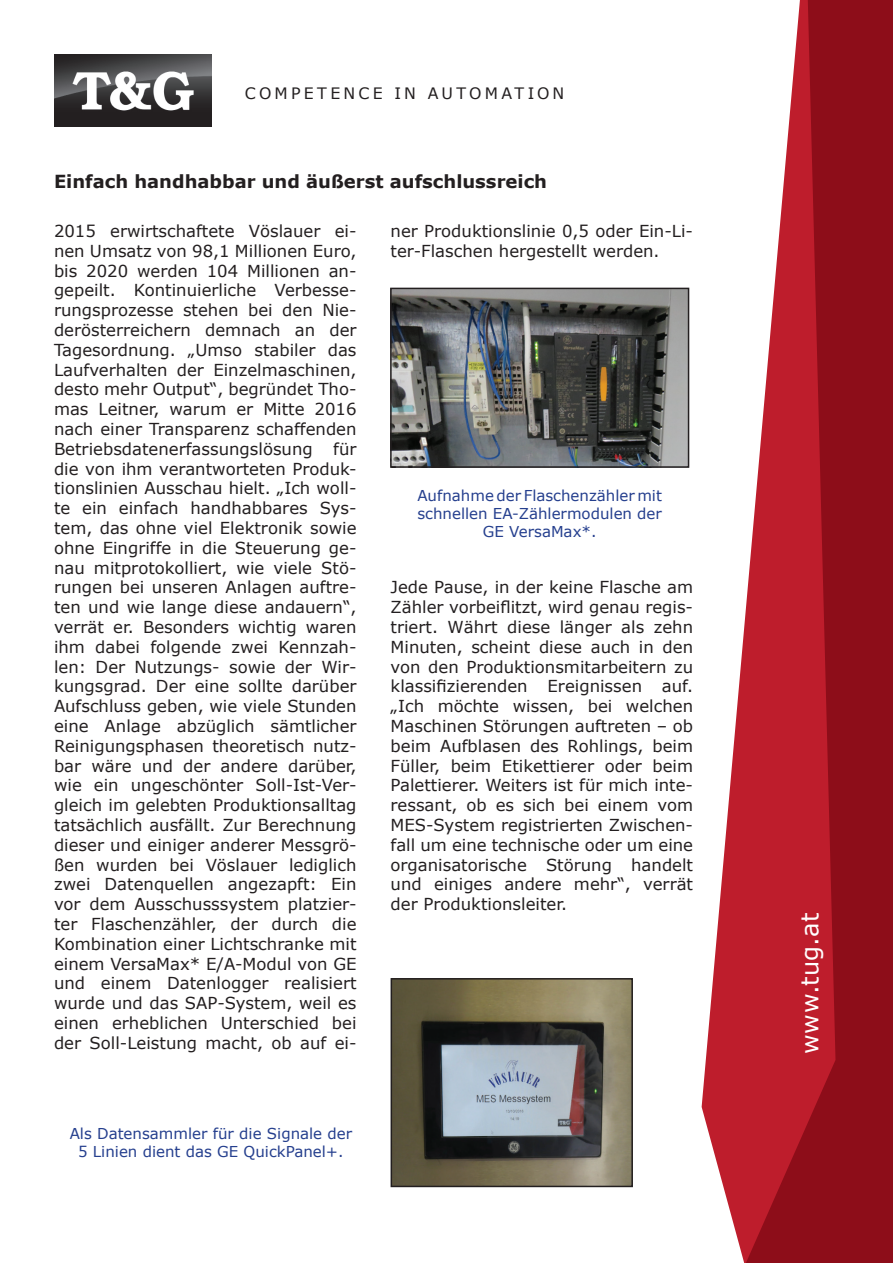
<style>
.page{position:relative;width:893px;height:1263px;background:#fff}
.page>*{position:absolute;margin:0;border:0;box-sizing:border-box;transform-origin:0 0}
.t1{font:24px "Verdana";letter-spacing:.02em;color:#fff}
.t2{font:700 18px "Verdana";color:#231f20}
.t3{font:16.5px/19.8px "Verdana";color:#231f20;text-align:justify}
.t4{font:15.75px "Verdana";letter-spacing:.2em;color:#231f20}
.t5{font:15px/18px "Verdana";color:#253f8e;text-align:center}
</style>
<div class="page">
<svg style="left:702px;top:608px;width:44px;height:655px"></svg>
<svg style="left:746px;top:0;width:147px;height:1263px;background:#aa2834"></svg>
<img style="left:54px;top:54px;width:157px;height:72px">
<img style="left:393px;top:291px;width:293px;height:174px">
<div style="left:390px;top:288px;width:299px;height:180px;border:2px solid #231f20"></div>
<img style="left:394px;top:981px;width:236px;height:203px">
<div style="left:391px;top:978px;width:242px;height:209px;border:2px solid #231f20"></div>
<p class="t4" style="left:245px;top:84px;width:321px">COMPETENCE IN AUTOMATION</p>
<p class="t2" style="left:54px;top:170px;width:495px">Einfach handhabbar und äußerst aufschlussreich</p>
<p class="t3" style="left:54px;top:220px;width:304px">2015 erwirtschaftete Vöslauer ei&shy;nen Umsatz von 98,1 Millionen Euro, bis 2020 werden 104 Millionen an&shy;gepeilt. Kontinuierliche Verbesse&shy;rungsprozesse stehen bei den Nie&shy;derösterreichern demnach an der Tagesordnung. „Umso stabiler das Laufverhalten der Einzelmaschinen, desto mehr Output“, begründet Tho&shy;mas Leitner, warum er Mitte 2016 nach einer Transparenz schaffenden Betriebsdatenerfassungslösung für die von ihm verantworteten Produk&shy;tionslinien Ausschau hielt. „Ich woll&shy;te ein einfach handhabbares Sys&shy;tem, das ohne viel Elektronik sowie ohne Eingriffe in die Steuerung ge&shy;nau mitprotokolliert, wie viele Stö&shy;rungen bei unseren Anlagen auftre&shy;ten und wie lange diese andauern“, verrät er. Besonders wichtig waren ihm dabei folgende zwei Kennzah&shy;len: Der Nutzungs- sowie der Wir&shy;kungsgrad. Der eine sollte darüber Aufschluss geben, wie viele Stunden eine Anlage abzüglich sämtlicher Reinigungsphasen theoretisch nutz&shy;bar wäre und der andere darüber, wie ein ungeschönter Soll-Ist-Ver&shy;gleich im gelebten Produktionsalltag tatsächlich ausfällt. Zur Berechnung dieser und einiger anderer Messgrö&shy;ßen wurden bei Vöslauer lediglich zwei Datenquellen angezapft: Ein vor dem Ausschusssystem platzier&shy;ter Flaschenzähler, der durch die Kombination einer Lichtschranke mit einem VersaMax* E/A-Modul von GE und einem Datenlogger realisiert wurde und das SAP-System, weil es einen erheblichen Unterschied bei der Soll-Leistung macht, ob auf ei-</p>
<p class="t3" style="left:391px;top:220px;width:304px">ner Produktionslinie 0,5 oder Ein-Li&shy;ter-Flaschen hergestellt werden.</p>
<p class="t5" style="left:417px;top:486px;width:246px">Aufnahme der Flaschenzähler mit schnellen EA-Zählermodulen der<br>GE VersaMax*.</p>
<p class="t3" style="left:391px;top:577px;width:304px">Jede Pause, in der keine Flasche am Zähler vorbeiflitzt, wird genau regis&shy;triert. Währt diese länger als zehn Minuten, scheint diese auch in den von den Produktionsmitarbeitern zu klassifizierenden Ereignissen auf. „Ich möchte wissen, bei welchen Maschinen Störungen auftreten – ob beim Aufblasen des Rohlings, beim Füller, beim Etikettierer oder beim Palettierer. Weiters ist für mich inte&shy;ressant, ob es sich bei einem vom MES-System registrierten Zwischen&shy;fall um eine technische oder um eine organisatorische Störung handelt und einiges andere mehr“, verrät der Produktionsleiter.</p>
<p class="t5" style="left:70px;top:1124px;width:284px">Als Datensammler für die Signale der<br>5 Linien dient das GE QuickPanel+.</p>
<h1 class="t1" style="left:795px;top:1054px;width:143px;rotate:-90deg">www.tug.at</h1>
</div>
